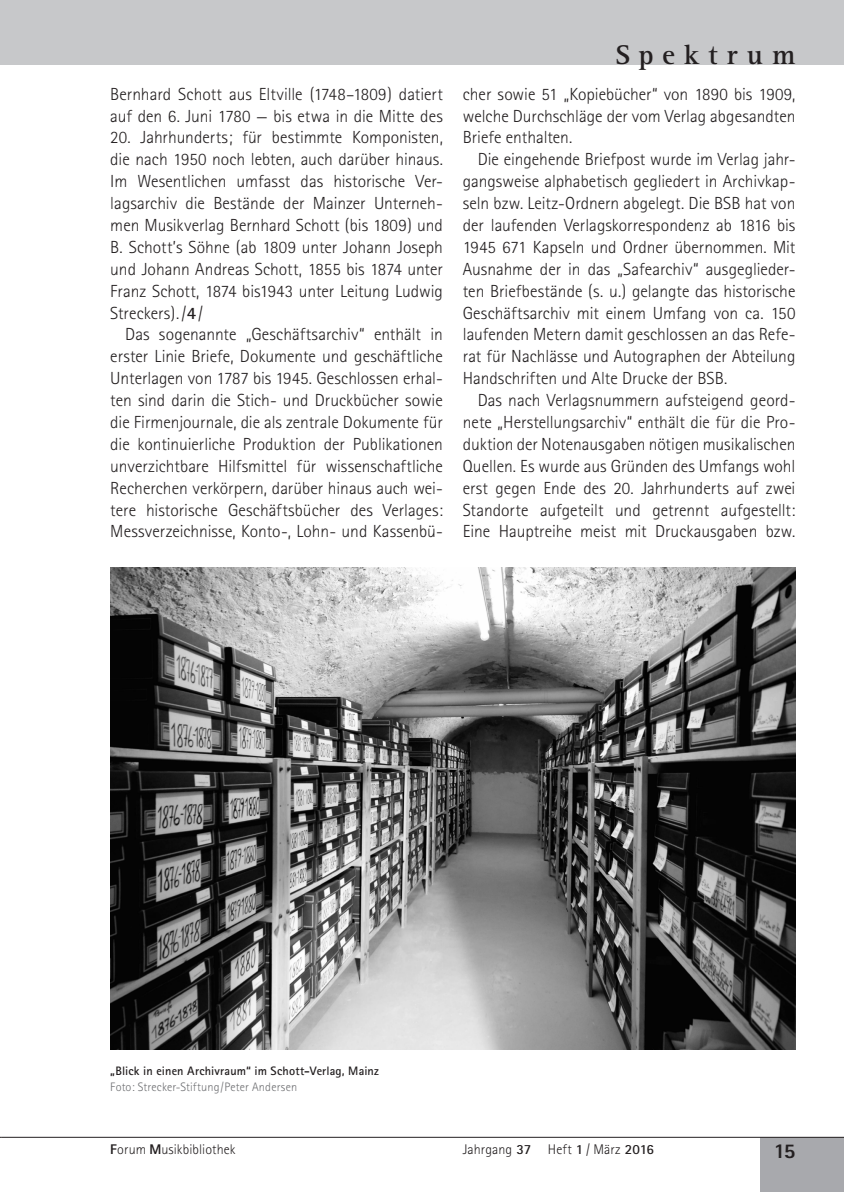
<style>
.page{position:relative;width:844px;height:1192px;background:#fff}
.page>*{position:absolute;margin:0;border:0;box-sizing:border-box;transform-origin:0 0}
.t1{font:700 28px "Rotis Serif";letter-spacing:.32em;color:#231f20}
.t2{font:800 21px "Rotis Sans Serif";color:#231f20}
.Absatz_mit_Einzug{font:300 17.5px/21.9px "Rotis Sans Serif";color:#231f20;text-align:justify}
.t3{font:300 14px "Rotis Sans Serif";letter-spacing:.01em;color:#231f20}
.Unterschrift{font:700 12.25px "Rotis Sans Serif";letter-spacing:.01em;color:#231f20}
.Unterschrift-2{font:300 12.25px "Rotis Sans Serif";letter-spacing:.015em;color:#6c6d70}
.s1{font-weight:700}
.s2{font-weight:800}
</style>
<div class="page">
<div style="left:760px;top:1137px;width:83px;height:54px;background:#a8a9ad"></div>
<hr style="left:0;top:0;width:1px;height:64px;background:#c7c8ca">
<div style="left:1px;top:0;width:842px;height:64px;background:#c7c8ca"></div>
<hr style="left:1px;top:1136px;width:842px;height:1px;background:#231f20">
<img style="left:110px;top:568px;width:685px;height:481px">
<p class="Absatz_mit_Einzug" style="left:110px;top:83px;width:334px">Bernhard Schott aus Eltville (1748–1809) datiert auf den 6. Juni 1780 — bis etwa in die Mitte des</p>
<p class="Absatz_mit_Einzug" style="left:110px;top:127px;width:334px">20. Jahrhunderts; für bestimmte Komponisten, die nach 1950 noch lebten, auch darüber hinaus.<br>Im Wesentlichen umfasst das historische Ver&shy;lagsarchiv die Bestände der Mainzer Unterneh&shy;men Musikverlag Bernhard Schott (bis 1809) und B. Schott’s Söhne (ab 1809 unter Johann Joseph und Johann Andreas Schott, 1855 bis 1874 unter Franz Schott, 1874 bis1943 unter Leitung Ludwig Streckers)./<span class="s1">4</span>/</p>
<p class="Absatz_mit_Einzug" style="left:110px;top:323px;width:334px;text-indent:15px">Das sogenannte „Geschäftsarchiv“ enthält in erster Linie Briefe, Dokumente und geschäftliche Unterlagen von 1787 bis 1945. Geschlossen erhal&shy;ten sind darin die Stich- und Druckbücher sowie die Firmenjournale, die als zentrale Dokumente für die kontinuierliche Produktion der Publikationen unverzichtbare Hilfsmittel für wissenschaftliche Recherchen verkörpern, darüber hinaus auch wei&shy;tere historische Geschäftsbücher des Verlages:<br>Messverzeichnisse, Konto-, Lohn- und Kassenbü-</p>
<h1 class="t1" style="left:615px;top:38px;width:181px">Spektrum</h1>
<p class="Absatz_mit_Einzug" style="left:462px;top:83px;width:334px">cher sowie 51 „Kopiebücher“ von 1890 bis 1909, welche Durchschläge der vom Verlag abgesandten Briefe enthalten.</p>
<p class="Absatz_mit_Einzug" style="left:462px;top:148px;width:334px;text-indent:15px">Die eingehende Briefpost wurde im Verlag jahr&shy;gangsweise alphabetisch gegliedert in Archivkap&shy;seln bzw. Leitz-Ordnern abgelegt. Die BSB hat von der laufenden Verlagskorrespondenz ab 1816 bis 1945 671 Kapseln und Ordner übernommen. Mit Ausnahme der in das „Safearchiv“ ausgeglieder&shy;ten Briefbestände (s. u.) gelangte das historische Geschäftsarchiv mit einem Umfang von ca. 150 laufenden Metern damit geschlossen an das Refe&shy;rat für Nachlässe und Autographen der Abteilung Handschriften und Alte Drucke der BSB.</p>
<p class="Absatz_mit_Einzug" style="left:462px;top:389px;width:334px;text-indent:15px">Das nach Verlagsnummern aufsteigend geord&shy;nete „Herstellungsarchiv“ enthält die für die Pro&shy;duktion der Notenausgaben nötigen musikalischen Quellen. Es wurde aus Gründen des Umfangs wohl erst gegen Ende des 20. Jahrhunderts auf zwei Standorte aufgeteilt und getrennt aufgestellt:<br>Eine Hauptreihe meist mit Druckausgaben bzw.</p>
<p class="Unterschrift" style="left:110px;top:1062px;width:270px">„Blick in einen Archivraum“ im Schott-Verlag, Mainz</p>
<p class="Unterschrift-2" style="left:110px;top:1079px;width:188px">Foto: Strecker-Stiftung/Peter Andersen</p>
<p class="t3" style="left:110px;top:1140px;width:127px"><span class="s2">F</span>orum <span class="s2">M</span>usikbibliothek</p>
<p class="t3" style="left:462px;top:1140px;width:193px">Jahrgang <span class="s1">37</span> Heft <span class="s1">1</span> / März <span class="s1">2016</span></p>
<p class="t2" style="left:773px;top:1137px;width:23px">15</p>
</div>
